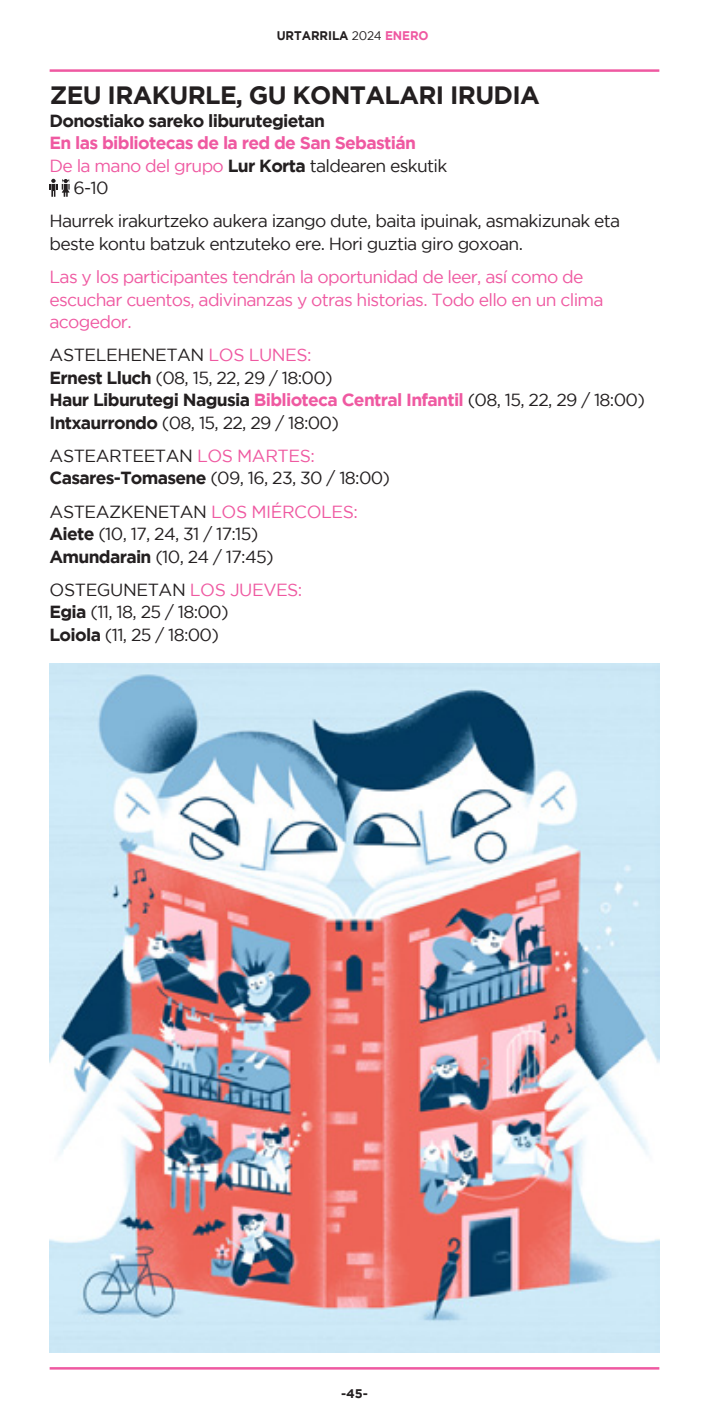
<style>
.page{position:relative;width:709px;height:1418px;background:#fff}
.page>*{position:absolute;margin:0;border:0;box-sizing:border-box;transform-origin:0 0}
.t1{font:700 25px "Gotham";letter-spacing:-.025em;color:#231f20}
.Parrafo_idioma_2{font:17.5px/22.5px "Gotham";letter-spacing:-.04em;color:#231f20}
.Parrafo_idioma_2-2{font:17.5px/22.5px "Gotham";letter-spacing:-.04em;color:#ef59a1}
.t2{font:700 17.5px "Gotham";letter-spacing:-.04em;color:#ef59a1}
.t3{font:700 17.5px "Gotham";letter-spacing:-.04em;color:#231f20}
.t4{font:700 12.5px "Gotham";letter-spacing:-.005em;color:#231f20;scale:.95 1}
.t5{font:700 12.5px "Gotham";letter-spacing:-.005em;color:#231f20}
.s1{font-weight:400}
.s2{color:#ef59a1}
.s3{font-weight:700;color:#231f20}
.s4{color:#231f20}
.s5{font-weight:700}
.s6{font-weight:400;color:#231f20}
</style>
<div class="page">
<hr style="left:50px;top:69px;width:609px;height:3px;background:#ef59a1">
<hr style="left:50px;top:1366px;width:609px;height:3px;background:#ef59a1">
<svg style="left:49px;top:179px;width:21px;height:18px"></svg>
<img style="left:49px;top:663px;width:610px;height:689px">
<p class="t4" style="left:277px;top:28px;width:161px">URTARRILA <span class="s1">2024</span> <span class="s2">ENERO</span></p>
<p class="t1" style="left:50px;top:81px;width:492px">ZEU IRAKURLE, GU KONTALARI IRUDIA</p>
<p class="t3" style="left:49px;top:110px;width:277px">Donostiako sareko liburutegietan</p>
<p class="t2" style="left:49px;top:133px;width:368px">En las bibliotecas de la red de San Sebastián</p>
<p class="Parrafo_idioma_2-2" style="left:49px;top:154px;width:399px">De la mano del grupo <span class="s3">Lur Korta</span> <span class="s4">taldearen eskutik</span></p>
<p class="Parrafo_idioma_2" style="left:73px;top:176px;width:37px">6-10</p>
<p class="Parrafo_idioma_2" style="left:49px;top:210px;width:572px">Haurrek irakurtzeko aukera izango dute, baita ipuinak, asmakizunak eta beste kontu batzuk entzuteko ere. Hori guztia giro goxoan.</p>
<p class="Parrafo_idioma_2-2" style="left:49px;top:265px;width:555px">Las y los participantes tendrán la oportunidad de leer, así como de escuchar cuentos, adivinanzas y otras historias. Todo ello en un clima acogedor.</p>
<p class="Parrafo_idioma_2" style="left:50px;top:343px;width:263px">ASTELEHENETAN <span class="s2">LOS LUNES:</span></p>
<p class="Parrafo_idioma_2" style="left:49px;top:366px;width:285px"><span class="s5">Ernest Lluch</span> (08, 15, 22, 29 / 18:00)</p>
<p class="t2" style="left:49px;top:390px;width:597px"><span class="s4">Haur Liburutegi Nagusia</span> Biblioteca Central Infantil <span class="s6">(08, 15, 22, 29 / 18:00)</span></p>
<p class="Parrafo_idioma_2" style="left:49px;top:411px;width:291px"><span class="s5">Intxaurrondo</span> (08, 15, 22, 29 / 18:00)</p>
<p class="Parrafo_idioma_2" style="left:50px;top:444px;width:267px">ASTEARTEETAN <span class="s2">LOS MARTES:</span></p>
<p class="Parrafo_idioma_2" style="left:49px;top:466px;width:342px"><span class="s5">Casares-Tomasene</span> (09, 16, 23, 30 / 18:00)</p>
<p class="Parrafo_idioma_2" style="left:50px;top:500px;width:310px">ASTEAZKENETAN <span class="s2">LOS MIÉRCOLES:</span></p>
<p class="Parrafo_idioma_2" style="left:49px;top:522px;width:210px"><span class="s5">Aiete</span> (10, 17, 24, 31 / 17:15)</p>
<p class="Parrafo_idioma_2" style="left:49px;top:545px;width:226px"><span class="s5">Amundarain</span> (10, 24 / 17:45)</p>
<p class="Parrafo_idioma_2" style="left:50px;top:578px;width:254px">OSTEGUNETAN <span class="s2">LOS JUEVES:</span></p>
<p class="Parrafo_idioma_2" style="left:49px;top:600px;width:181px"><span class="s5">Egia</span> (11, 18, 25 / 18:00)</p>
<p class="Parrafo_idioma_2" style="left:49px;top:623px;width:171px"><span class="s5">Loiola</span> (11, 25 / 18:00)</p>
<p class="t5" style="left:341px;top:1385px;width:29px">-45-</p>
</div>
